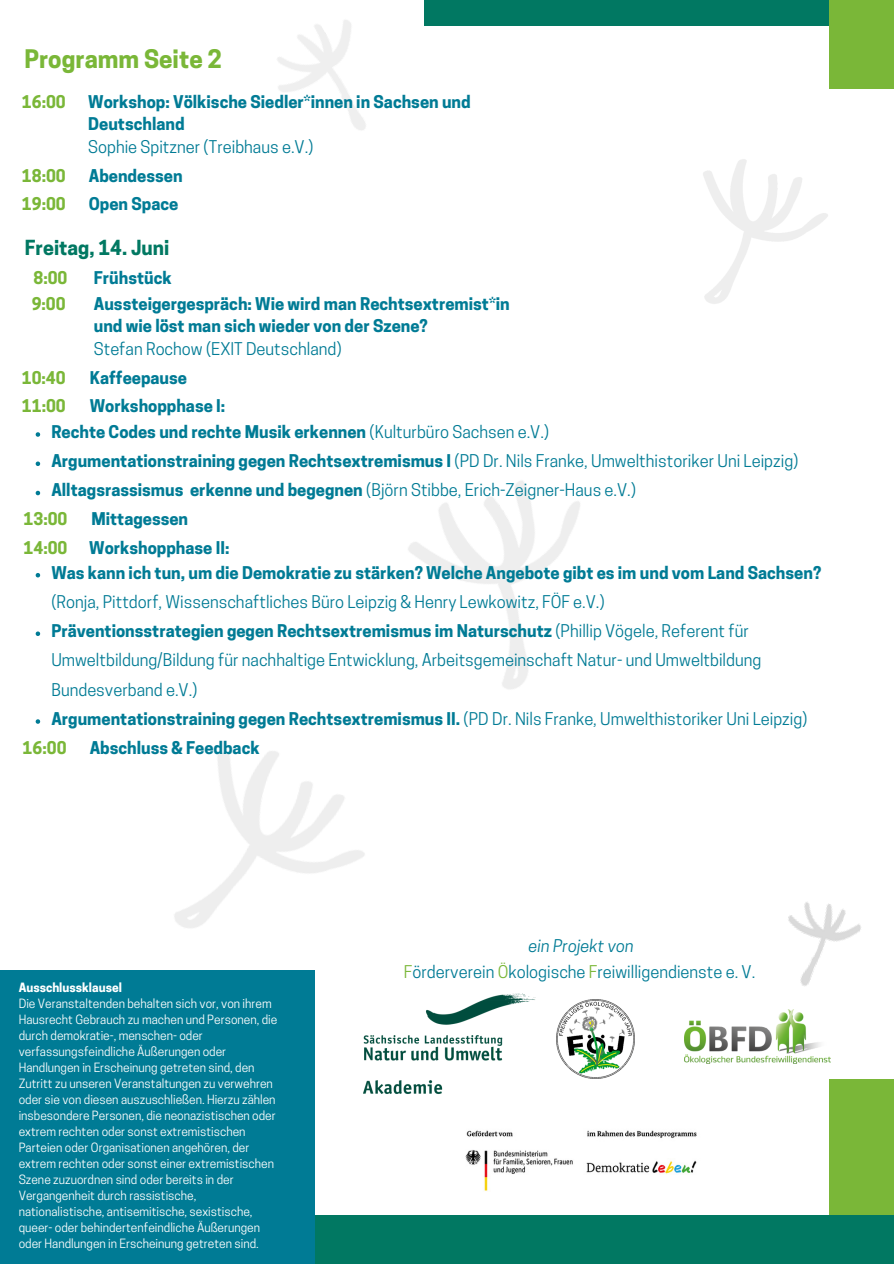
<style>
.page{position:relative;width:894px;height:1264px;background:#fff}
.page>*{position:absolute;margin:0;border:0;box-sizing:border-box;transform-origin:0 0}
.t1{font:700 24px "Cooper Hewitt";color:#7ab738}
.t2{font:700 19.5px "Cooper Hewitt";color:#017862}
.t3{font:700 16.5px/22.5px "Cooper Hewitt";color:#007b95}
.t4{font:16.5px/29.2px "Cooper Hewitt";color:#007b95;text-align:center}
.t5{font:700 16.5px "Cooper Hewitt";color:#7ab738}
.t6{font:12px/16px "Cooper Hewitt";color:#fff}
.t7{font:700 12px "Cooper Hewitt";color:#fff}
.s1{font-weight:400}
.s2{font-weight:700}
.s3{font-style:italic}
.s4{color:#7ab738}
</style>
<div class="page">
<div style="left:424px;top:0;width:469px;height:26px;background:#017862"></div>
<div style="left:829px;top:0;width:64px;height:89px;background:#7ab738"></div>
<div style="left:829px;top:1078px;width:64px;height:185px;background:#7ab738"></div>
<div style="left:315px;top:1215px;width:578px;height:48px;background:#017862"></div>
<div style="left:0;top:969px;width:314px;height:294px;background:#007b95"></div>
<img style="left:465px;top:1130px;width:232px;height:61px">
<img style="left:684px;top:1011px;width:146px;height:52px">
<img style="left:556px;top:999px;width:78px;height:79px">
<img style="left:787px;top:902px;width:74px;height:109px">
<img style="left:363px;top:993px;width:172px;height:101px">
<svg style="left:36px;top:432px;width:4px;height:5px"></svg>
<svg style="left:36px;top:461px;width:4px;height:5px"></svg>
<svg style="left:36px;top:491px;width:4px;height:4px"></svg>
<svg style="left:36px;top:573px;width:4px;height:4px"></svg>
<svg style="left:36px;top:631px;width:4px;height:5px"></svg>
<svg style="left:36px;top:719px;width:4px;height:4px"></svg>
<img style="left:160px;top:751px;width:205px;height:242px">
<h2 class="t1" style="left:24px;top:50px;width:199px">Programm Seite 2</h2>
<h3 class="t5" style="left:22px;top:96px;width:45px">16:00</h3>
<h3 class="t3" style="left:88px;top:93px;width:384px">Workshop: Völkische Siedler*innen in Sachsen und<br>Deutschland<br><span class="s1">Sophie Spitzner (Treibhaus e.V.)</span></h3>
<h3 class="t5" style="left:22px;top:169px;width:45px">18:00</h3>
<h3 class="t3" style="left:89px;top:166px;width:95px">Abendessen</h3>
<h3 class="t5" style="left:22px;top:198px;width:45px">19:00</h3>
<p class="t3" style="left:89px;top:195px;width:91px">Open Space</p>
<h3 class="t2" style="left:25px;top:240px;width:146px">Freitag, 14. Juni</h3>
<h3 class="t5" style="left:32px;top:297px;width:36px">9:00</h3>
<h3 class="t3" style="left:94px;top:268px;width:79px">Frühstück</h3>
<h3 class="t5" style="left:33px;top:271px;width:36px">8:00</h3>
<h3 class="t3" style="left:94px;top:294px;width:417px">Aussteigergespräch: Wie wird man Rechtsextremist*in und wie löst man sich wieder von der Szene?<br><span class="s1">Stefan Rochow (EXIT Deutschland)</span></h3>
<p class="t5" style="left:22px;top:371px;width:45px">10:40</p>
<p class="t3" style="left:90px;top:368px;width:99px">Kaffeepause</p>
<p class="t5" style="left:22px;top:399px;width:45px">11:00</p>
<h3 class="t3" style="left:51px;top:422px;width:499px">Rechte Codes und rechte Musik erkennen <span class="s1">(Kulturbüro Sachsen e.V.)</span></h3>
<h3 class="t3" style="left:51px;top:452px;width:748px">Argumentationstraining gegen Rechtsextremismus I <span class="s1">(PD Dr. Nils Franke, Umwelthistoriker Uni Leipzig)</span></h3>
<h3 class="t4" style="left:51px;top:477px;width:586px"><span class="s2">Alltagsrassismus erkenne und begegnen</span> (Björn Stibbe, Erich-Zeigner-Haus e.V.)</h3>
<h3 class="t3" style="left:90px;top:396px;width:137px">Workshopphase I:</h3>
<p class="t5" style="left:24px;top:513px;width:45px">13:00</p>
<p class="t3" style="left:91px;top:510px;width:98px">Mittagessen</p>
<p class="t5" style="left:24px;top:541px;width:45px">14:00</p>
<p class="t3" style="left:89px;top:538px;width:142px">Workshopphase II:</p>
<h3 class="t3" style="left:51px;top:560px;width:771px;line-height:29.2px">Was kann ich tun, um die Demokratie zu stärken? Welche Angebote gibt es im und vom Land Sachsen? <span class="s1">(Ronja, Pittdorf, Wissenschaftliches Büro Leipzig &amp; Henry Lewkowitz, FÖF e.V.)</span></h3>
<h3 class="t4" style="left:51px;top:618px;width:711px;text-align:left"><span class="s2">Präventionsstrategien gegen Rechtsextremismus im Naturschutz</span> (Phillip Vögele, Referent für<br>Umweltbildung/Bildung für nachhaltige Entwicklung, Arbeitsgemeinschaft Natur- und Umweltbildung<br>Bundesverband e.V.)</h3>
<p class="t3" style="left:51px;top:709px;width:757px">Argumentationstraining gegen Rechtsextremismus II. <span class="s1">(PD Dr. Nils Franke, Umwelthistoriker Uni Leipzig)</span></p>
<p class="t5" style="left:23px;top:741px;width:45px">16:00</p>
<h3 class="t3" style="left:90px;top:738px;width:171px">Abschluss &amp; Feedback</h3>
<h3 class="t7" style="left:19px;top:982px;width:105px">Ausschlussklausel</h3>
<h3 class="t6" style="left:19px;top:996px;width:260px">Die Veranstaltenden behalten sich vor, von ihrem Hausrecht Gebrauch zu machen und Personen, die durch demokratie-, menschen- oder verfassungsfeindliche Äußerungen oder Handlungen in Erscheinung getreten sind, den Zutritt zu unseren Veranstaltungen zu verwehren oder sie von diesen auszuschließen. Hierzu zählen insbesondere Personen, die neonazistischen oder extrem rechten oder sonst extremistischen Parteien oder Organisationen angehören, der extrem rechten oder sonst einer extremistischen Szene zuzuordnen sind oder bereits in der Vergangenheit durch rassistische, nationalistische, antisemitische, sexistische, queer- oder behindertenfeindliche Äußerungen oder Handlungen in Erscheinung getreten sind.</h3>
<h3 class="t4" style="left:404px;top:934px;width:352px;line-height:25.8px"><span class="s3">ein Projekt von<br></span><span class="s4">F</span>örderverein <span class="s4">Ö</span>kologische <span class="s4">F</span>reiwilligendienste e. V.</h3>
</div>
